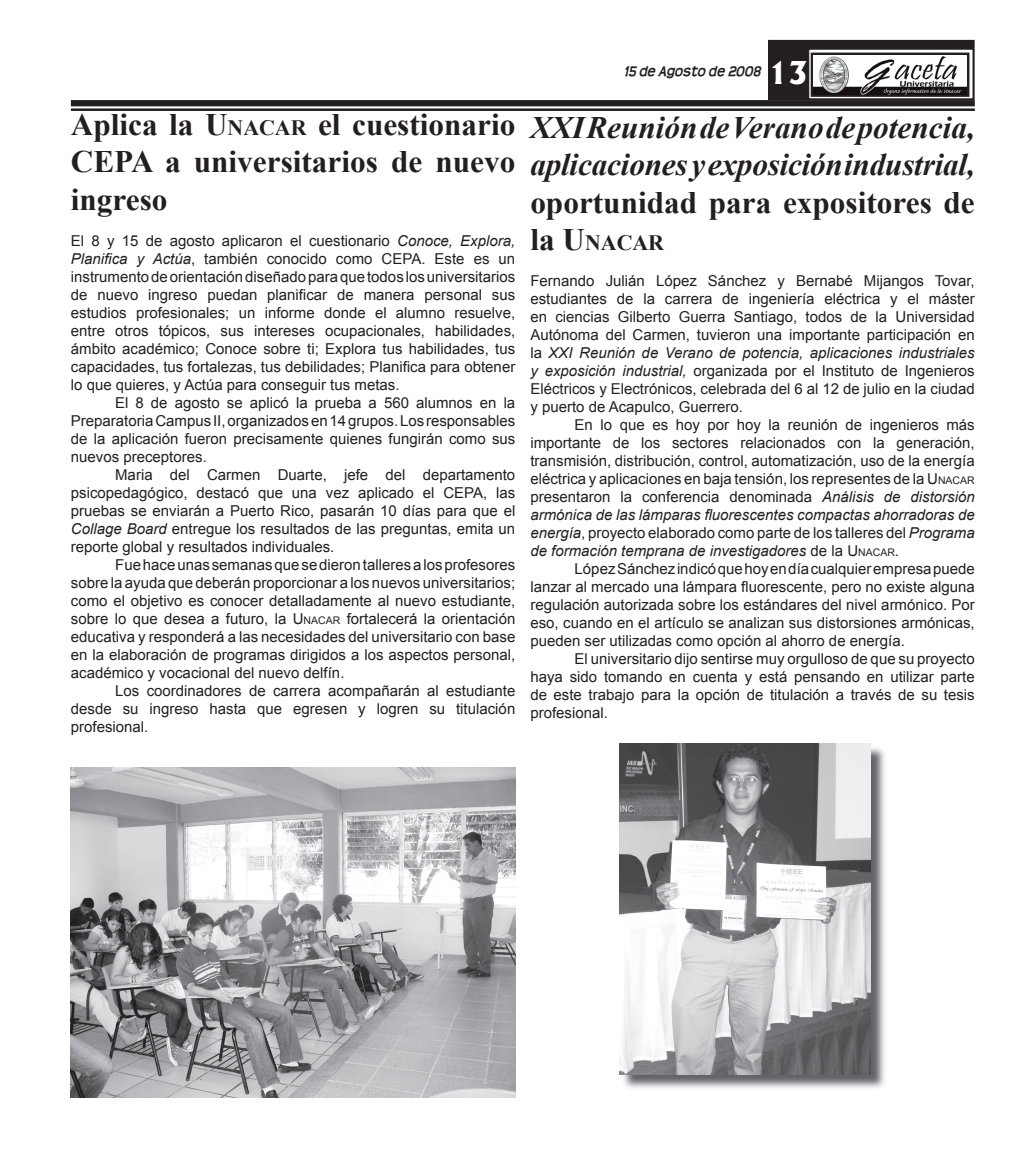
<style>
.page{position:relative;width:1028px;height:1152px;background:#fff}
.page>*{position:absolute;margin:0;border:0;box-sizing:border-box;transform-origin:0 0}
.t1{font:700 31.25px/37.5px "Times New Roman";color:#231f20;text-align:justify}
.t2{font:italic 700 31.25px/37.5px "Times New Roman";letter-spacing:-.005em;color:#231f20}
.t3{font:700 21.88px "Times New Roman";color:#231f20}
.t4{font:15px/18px "Arial";color:#231f20;text-align:justify}
.t5{font:italic 700 15px "Teen";color:#231f20}
.s1{font-size:21.88px}
.s2{font-style:italic}
.s3{font-size:10.5px}
.s4{font-family:"Albertus";font-weight:800;font-style:normal;font-size:30px;color:#fff}
.s5{font-size:31.25px}
</style>
<div class="page">
<div style="left:71px;top:100px;width:903px;height:6px;background:#231f20"></div>
<hr style="left:71px;top:108px;width:903px;height:3px;background:#231f20">
<div style="left:768px;top:40px;width:206px;height:59px;background:#231f20"></div>
<div style="left:808px;top:49px;width:165px;height:50px;background:linear-gradient(to right,#fff,#fff)"></div>
<div style="left:808px;top:48px;width:165px;height:52px;border:1px solid #231f20"></div>
<div style="left:810px;top:53px;width:159px;height:44px;border:2px solid #231f20"></div>
<img style="left:813px;top:55px;width:154px;height:40px">
<img style="left:71px;top:767px;width:444px;height:330px">
<img style="left:620px;top:744px;width:265px;height:344px">
<img style="left:620px;top:744px;width:250px;height:330px">
<h1 class="t1" style="left:71px;top:105px;width:446px">Aplica la U<span class="s1">NACAR</span> el cuestionario CEPA a universitarios de nuevo ingreso</h1>
<p class="t4" style="left:71px;top:232px;width:446px">El 8 y 15 de agosto aplicaron el cuestionario <span class="s2">Conoce, Explora, Planifica y Actúa</span>, también conocido como CEPA. Este es un instrumento de orientación diseñado para que todos los universitarios de nuevo ingreso puedan planificar de manera personal sus estudios profesionales; un informe donde el alumno resuelve, entre otros tópicos, sus intereses ocupacionales, habilidades, ámbito académico; Conoce sobre ti; Explora tus habilidades, tus capacidades, tus fortalezas, tus debilidades; Planifica para obtener lo que quieres, y Actúa para conseguir tus metas.</p>
<p class="t4" style="left:71px;top:394px;width:446px;text-indent:44px">El 8 de agosto se aplicó la prueba a 560 alumnos en la Preparatoria Campus II, organizados en 14 grupos. Los responsables de la aplicación fueron precisamente quienes fungirán como sus nuevos preceptores.</p>
<p class="t4" style="left:71px;top:466px;width:446px;text-indent:44px">Maria del Carmen Duarte, jefe del departamento psicopedagógico, destacó que una vez aplicado el CEPA, las pruebas se enviarán a Puerto Rico, pasarán 10 días para que el <span class="s2">Collage Board</span> entregue los resultados de las preguntas, emita un reporte global y resultados individuales.</p>
<p class="t4" style="left:71px;top:556px;width:446px;text-indent:44px">Fue hace unas semanas que se dieron talleres a los profesores sobre la ayuda que deberán proporcionar a los nuevos universitarios; como el objetivo es conocer detalladamente al nuevo estudiante, sobre lo que desea a futuro, la U<span class="s3">NACAR</span> fortalecerá la orientación educativa y responderá a las necesidades del universitario con base en la elaboración de programas dirigidos a los aspectos personal, académico y vocacional del nuevo delfín.</p>
<p class="t4" style="left:71px;top:682px;width:446px;text-indent:44px">Los coordinadores de carrera acompañarán al estudiante desde su ingreso hasta que egresen y logren su titulación profesional.</p>
<p class="t5" style="left:624px;top:63px;width:186px">15 de Agosto de 2008 <span class="s4">123</span></p>
<h1 class="t2" style="left:530px;top:107px;width:446px">XXI Reunión de Verano de potencia, aplicaciones y exposición industrial,</h1>
<h1 class="t1" style="left:530px;top:183px;width:446px">oportunidad para expositores de</h1>
<h2 class="t3" style="left:530px;top:228px;width:135px"><span class="s5">la U</span>NACAR</h2>
<p class="t4" style="left:530px;top:272px;width:446px">Fernando Julián López Sánchez y Bernabé Mijangos Tovar, estudiantes de la carrera de ingeniería eléctrica y el máster en ciencias Gilberto Guerra Santiago, todos de la Universidad Autónoma del Carmen, tuvieron una importante participación en la <span class="s2">XXI Reunión de Verano de potencia, aplicaciones industriales y exposición industrial,</span> organizada por el Instituto de Ingenieros Eléctricos y Electrónicos, celebrada del 6 al 12 de julio en la ciudad y puerto de Acapulco, Guerrero.</p>
<p class="t4" style="left:530px;top:416px;width:446px;text-indent:44px">En lo que es hoy por hoy la reunión de ingenieros más importante de los sectores relacionados con la generación, transmisión, distribución, control, automatización, uso de la energía eléctrica y aplicaciones en baja tensión, los representes de la U<span class="s3">NACAR </span>presentaron la conferencia denominada <span class="s2">Análisis de distorsión armónica de las lámparas fluorescentes compactas ahorradoras de energía</span>, proyecto elaborado como parte de los talleres del <span class="s2">Programa de formación temprana de investigadores</span> de la U<span class="s3">NACAR</span>.</p>
<p class="t4" style="left:530px;top:560px;width:446px;text-indent:44px">López Sánchez indicó que hoy en día cualquier empresa puede lanzar al mercado una lámpara fluorescente, pero no existe alguna regulación autorizada sobre los estándares del nivel armónico. Por eso, cuando en el artículo se analizan sus distorsiones armónicas, pueden ser utilizadas como opción al ahorro de energía.</p>
<p class="t4" style="left:530px;top:650px;width:446px;text-indent:44px">El universitario dijo sentirse muy orgulloso de que su proyecto haya sido tomando en cuenta y está pensando en utilizar parte de este trabajo para la opción de titulación a través de su tesis profesional.</p>
</div>
